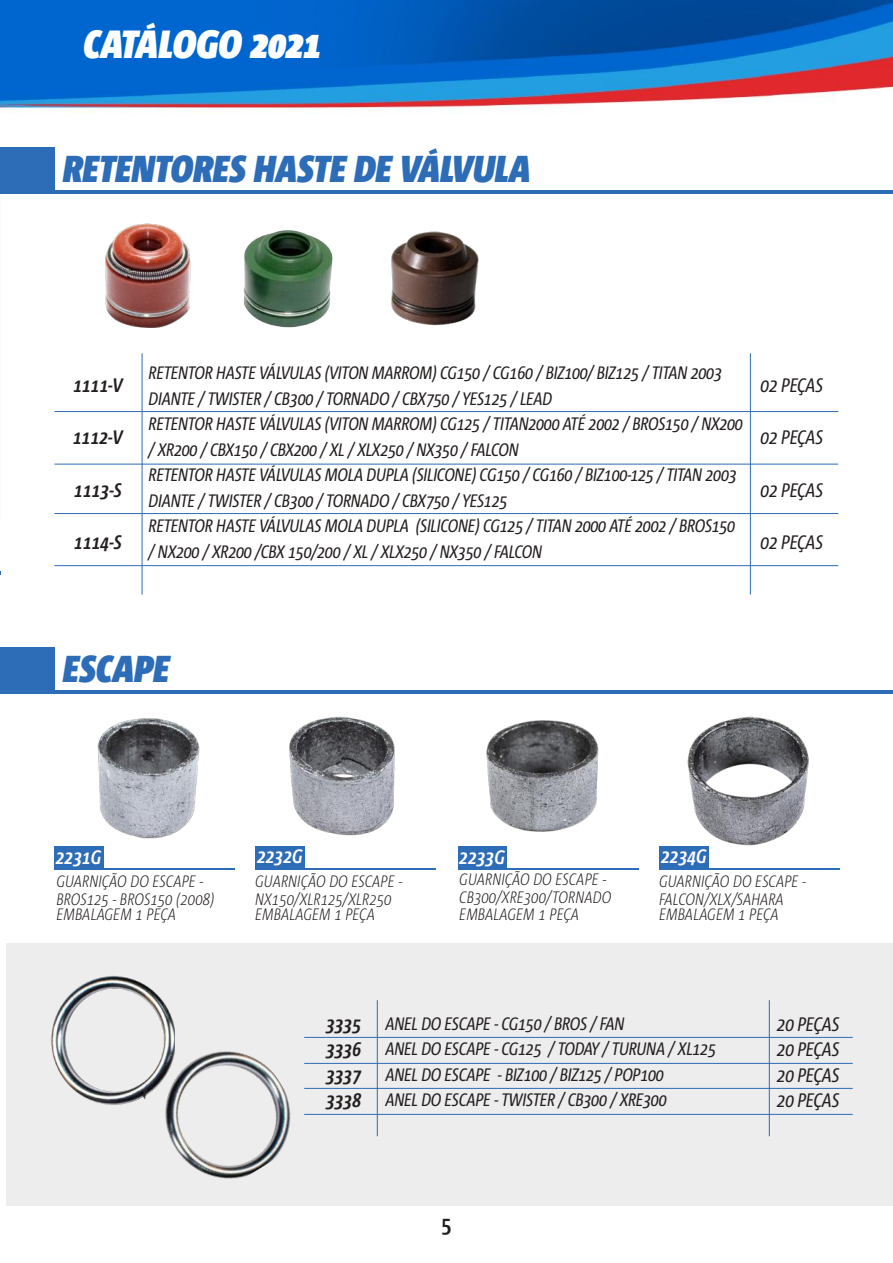
<style>
.page{position:relative;width:893px;height:1263px;background:#fff}
.page>*{position:absolute;margin:0;border:0;box-sizing:border-box;transform-origin:0 0}
.t1{font:italic 900 39.3px "Corpid Cd";color:#fff}
.t2{font:italic 900 37.5px "Corpid Cd";color:#2d6cb6}
.t3{font:italic 19.5px/25.5px "Corpid Cd";letter-spacing:-.02em;color:#241f1f;text-align:justify}
.t4{font:italic 700 19.5px/25.5px "Corpid Cd";color:#241f1f;text-align:justify}
.t5{font:italic 700 19.5px "Corpid Cd";color:#fff}
.t6{font:italic 18px/25.5px "Corpid Cd";letter-spacing:-.02em;color:#241f1f}
.t7{font:italic 300 16.5px/18px "Corpid Cd";color:#241f1f}
</style>
<div class="page">
<img style="left:0;top:0;width:893px;height:1206px">
<div style="left:1px;top:943px;width:892px;height:262px;background:#ededed"></div>
<div style="left:6px;top:311px;width:887px;height:364px;background:#fff"></div>
<div style="left:0;top:141px;width:6px;height:1064px;background:#fff"></div>
<hr style="left:54px;top:411px;width:784px;height:1px;background:#2d6cb6">
<hr style="left:54px;top:513px;width:784px;height:1px;background:#2d6cb6">
<hr style="left:54px;top:565px;width:784px;height:1px;background:#2d6cb6">
<hr style="left:54px;top:464px;width:784px;height:1px;background:#2d6cb6">
<hr style="left:142px;top:353px;width:1px;height:242px;background:#2d6cb6">
<hr style="left:750px;top:353px;width:1px;height:242px;background:#2d6cb6">
<hr style="left:1px;top:190px;width:892px;height:3px;background:#2d6cb6">
<div style="left:0;top:147px;width:54px;height:45px;background:#2d6cb6"></div>
<img style="left:90px;top:221px;width:117px;height:107px">
<img style="left:377px;top:211px;width:113px;height:115px">
<img style="left:241px;top:228px;width:93px;height:100px">
<hr style="left:1px;top:690px;width:892px;height:3px;background:#2d6cb6">
<div style="left:0;top:647px;width:54px;height:45px;background:#2d6cb6"></div>
<img style="left:479px;top:712px;width:139px;height:136px">
<img style="left:682px;top:713px;width:134px;height:136px">
<img style="left:287px;top:700px;width:117px;height:144px">
<img style="left:74px;top:712px;width:139px;height:136px">
<div style="left:54px;top:846px;width:50px;height:24px;background:#2d6cb6"></div>
<div style="left:659px;top:846px;width:50px;height:24px;background:#2d6cb6"></div>
<div style="left:255px;top:846px;width:50px;height:24px;background:#2d6cb6"></div>
<div style="left:458px;top:846px;width:49px;height:24px;background:#2d6cb6"></div>
<hr style="left:659px;top:869px;width:180px;height:1px;background:#2d6cb6">
<hr style="left:255px;top:869px;width:181px;height:1px;background:#2d6cb6">
<hr style="left:458px;top:869px;width:181px;height:1px;background:#2d6cb6">
<hr style="left:54px;top:869px;width:181px;height:1px;background:#2d6cb6">
<hr style="left:304px;top:1037px;width:549px;height:1px;background:#2d6cb6">
<hr style="left:304px;top:1088px;width:549px;height:1px;background:#2d6cb6">
<hr style="left:304px;top:1063px;width:549px;height:1px;background:#2d6cb6">
<hr style="left:304px;top:1114px;width:549px;height:1px;background:#2d6cb6">
<hr style="left:377px;top:1000px;width:1px;height:136px;background:#2d6cb6">
<hr style="left:769px;top:1000px;width:1px;height:136px;background:#2d6cb6">
<img style="left:51px;top:976px;width:124px;height:128px">
<img style="left:141px;top:1027px;width:172px;height:152px">
<h1 class="t1" style="left:84px;top:23px;width:239px">CATÁLOGO 2021</h1>
<h2 class="t2" style="left:63px;top:149px;width:469px">RETENTORES HASTE DE VÁLVULA</h2>
<p class="t4" style="left:73px;top:372px;width:51px">1111-V</p>
<p class="t4" style="left:73px;top:425px;width:51px">1112-V</p>
<p class="t4" style="left:74px;top:477px;width:49px">1113-S</p>
<p class="t4" style="left:74px;top:530px;width:49px">1114-S</p>
<p class="t6" style="left:149px;top:360px;width:596px">RETENTOR HASTE VÁLVULAS (VITON MARROM) CG150 / CG160 / BIZ100/ BIZ125 / TITAN 2003<br>DIANTE / TWISTER / CB300 / TORNADO / CBX750 / YES125 / LEAD<br>RETENTOR HASTE VÁLVULAS (VITON MARROM) CG125 / TITAN2000 ATÉ 2002 / BROS150 / NX200 / XR200 / CBX150 / CBX200 / XL / XLX250 / NX350 / FALCON<br>RETENTOR HASTE VÁLVULAS MOLA DUPLA (SILICONE) CG150 / CG160 / BIZ100-125 / TITAN 2003<br>DIANTE / TWISTER / CB300 / TORNADO / CBX750 / YES125<br>RETENTOR HASTE VÁLVULAS MOLA DUPLA (SILICONE) CG125 / TITAN 2000 ATÉ 2002 / BROS150 / NX200 / XR200 /CBX 150/200 / XL / XLX250 / NX350 / FALCON</p>
<p class="t3" style="left:761px;top:372px;width:64px">02 PEÇAS</p>
<p class="t3" style="left:761px;top:425px;width:64px">02 PEÇAS</p>
<p class="t3" style="left:761px;top:477px;width:64px">02 PEÇAS</p>
<p class="t3" style="left:761px;top:530px;width:64px">02 PEÇAS</p>
<h2 class="t2" style="left:63px;top:649px;width:108px">ESCAPE</h2>
<p class="t5" style="left:56px;top:846px;width:47px">2231G</p>
<p class="t5" style="left:257px;top:846px;width:47px">2232G</p>
<p class="t5" style="left:459px;top:846px;width:47px">2233G</p>
<p class="t5" style="left:661px;top:845px;width:47px">2234G</p>
<p class="t7" style="left:56px;top:872px;width:160px">GUARNIÇÃO DO ESCAPE -<br>BROS125 - BROS150 (2008)</p>
<p class="t7" style="left:255px;top:872px;width:148px">GUARNIÇÃO DO ESCAPE -<br>NX150/XLR125/XLR250</p>
<p class="t7" style="left:459px;top:871px;width:154px">GUARNIÇÃO DO ESCAPE -<br>CB300/XRE300/TORNADO</p>
<p class="t7" style="left:56px;top:905px;width:121px">EMBALAGEM 1 PEÇA</p>
<p class="t7" style="left:255px;top:905px;width:121px">EMBALAGEM 1 PEÇA</p>
<p class="t7" style="left:459px;top:905px;width:121px">EMBALAGEM 1 PEÇA</p>
<p class="t7" style="left:659px;top:905px;width:121px">EMBALAGEM 1 PEÇA</p>
<p class="t7" style="left:659px;top:872px;width:148px">GUARNIÇÃO DO ESCAPE -<br>FALCON/XLX/SAHARA</p>
<p class="t4" style="left:326px;top:1011px;width:37px">3335<br>3336<br>3337<br>3338</p>
<p class="t6" style="left:385px;top:1011px;width:332px">ANEL DO ESCAPE - CG150 / BROS / FAN<br>ANEL DO ESCAPE - CG125 / TODAY / TURUNA / XL125<br>ANEL DO ESCAPE - BIZ100 / BIZ125 / POP100<br>ANEL DO ESCAPE - TWISTER / CB300 / XRE300</p>
<p class="t3" style="left:777px;top:1011px;width:64px">20 PEÇAS 20 PEÇAS 20 PEÇAS 20 PEÇAS</p>
</div>
